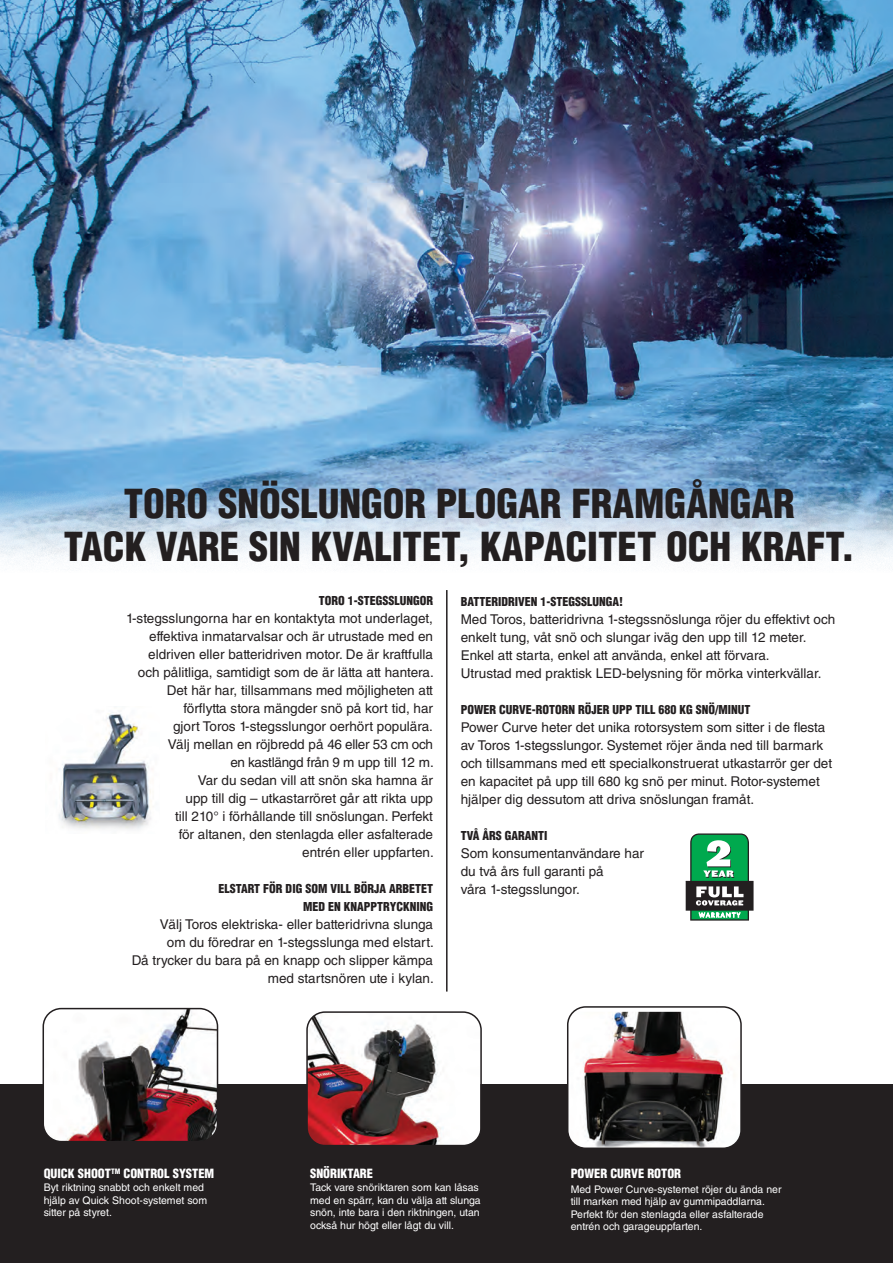
<style>
.page{position:relative;width:893px;height:1263px;background:#fff}
.page>*{position:absolute;margin:0;border:0;box-sizing:border-box;transform-origin:0 0}
.t1{font:900 condensed 39px/43.5px "Helvetica LT Std";color:#231f20;text-align:center}
.t2{font:13.5px/18px "Helvetica LT Std";color:#231f20}
.t3{font:900 condensed 12.45px "Helvetica LT Std";color:#fff}
.t4{font:900 condensed 12px/18px "Helvetica LT Std";color:#231f20;text-align:right}
.t5{font:10.5px/12.5px "Helvetica LT Std";color:#fff}
</style>
<div class="page">
<div style="left:0;top:1084px;width:893px;height:179px;background:#231f20"></div>
<img style="left:0;top:0;width:893px;height:566px">
<img style="left:59px;top:712px;width:93px;height:118px">
<hr style="left:446px;top:590px;width:2px;height:401px;background:#231f20">
<svg style="left:686px;top:833px;width:67px;height:87px"></svg>
<img style="left:309px;top:1014px;width:170px;height:129px">
<div style="left:306px;top:1011px;width:176px;height:135px;border:2px solid #231f20;border-radius:18px"></div>
<img style="left:43px;top:1008px;width:175px;height:131px">
<div style="left:43px;top:1008px;width:175px;height:134px;border:2px solid #231f20;border-radius:18px"></div>
<img style="left:568px;top:1012px;width:171px;height:134px">
<div style="left:567px;top:1006px;width:175px;height:143px;border:2px solid #231f20;border-radius:18px"></div>
<h1 class="t1" style="left:64px;top:482px;width:792px">TORO SNÖSLUNGOR PLOGAR FRAMGÅNGAR<br>TACK VARE SIN KVALITET, KAPACITET OCH KRAFT.</h1>
<p class="t4" style="left:319px;top:592px;width:116px">TORO 1-STEGSSLUNGOR</p>
<p class="t2" style="left:126px;top:609px;width:309px;text-align:right">1-stegsslungorna har en kontaktyta mot underlaget, effektiva inmatarvalsar och är utrustade med en eldriven eller batteridriven motor. De är kraftfulla och pålitliga, samtidigt som de är lätta att hantera.<br>Det här har, tillsammans med möjligheten att förflytta stora mängder snö på kort tid, har<br>gjort Toros 1-stegsslungor oerhört populära.<br>Välj mellan en röjbredd på 46 eller 53 cm och<br>en kastlängd från 9 m upp till 12 m.<br>Var du sedan vill att snön ska hamna är<br>upp till dig – utkastarröret går att rikta upp<br>till 210° i förhållande till snöslungan. Perfekt<br>för altanen, den stenlagda eller asfalterade<br>entrén eller uppfarten.</p>
<p class="t4" style="left:218px;top:880px;width:216px">ELSTART FÖR DIG SOM VILL BÖRJA ARBETET<br>MED EN KNAPPTRYCKNING</p>
<p class="t2" style="left:132px;top:915px;width:304px;text-align:right">Välj Toros elektriska- eller batteridrivna slunga<br>om du föredrar en 1-stegsslunga med elstart.<br>Då trycker du bara på en knapp och slipper kämpa med startsnören ute i kylan.</p>
<p class="t4" style="left:461px;top:592px;width:164px">BATTERIDRIVEN 1-STEGSSLUNGA!</p>
<p class="t2" style="left:461px;top:610px;width:376px">Med Toros, batteridrivna 1-stegssnöslunga röjer du effektivt och enkelt tung, våt snö och slungar iväg den upp till 12 meter.<br>Enkel att starta, enkel att använda, enkel att förvara.<br>Utrustad med praktisk LED-belysning för mörka vinterkvällar.</p>
<p class="t4" style="left:461px;top:700px;width:291px">POWER CURVE-ROTORN RÖJER UPP TILL 680 KG SNÖ/MINUT</p>
<p class="t2" style="left:461px;top:718px;width:373px">Power Curve heter det unika rotorsystem som sitter i de flesta av Toros 1-stegsslungor. Systemet röjer ända ned till barmark och tillsammans med ett specialkonstruerat utkastarrör ger det en kapacitet på upp till 680 kg snö per minut. Rotor-systemet hjälper dig dessutom att driva snöslungan framåt.</p>
<p class="t4" style="left:461px;top:826px;width:88px">TVÅ ÅRS GARANTI</p>
<p class="t2" style="left:461px;top:844px;width:185px">Som konsumentanvändare har du två års full garanti på<br>våra 1-stegsslungor.</p>
<p class="t3" style="left:44px;top:1165px;width:172px">QUICK SHOOT<sup>TM</sup> CONTROL SYSTEM</p>
<p class="t5" style="left:44px;top:1181px;width:165px">Byt riktning snabbt och enkelt med hjälp av Quick Shoot-systemet som sitter på styret.</p>
<p class="t3" style="left:310px;top:1165px;width:64px">SNÖRIKTARE</p>
<p class="t5" style="left:310px;top:1181px;width:172px">Tack vare snöriktaren som kan låsas med en spärr, kan du välja att slunga snön, inte bara i den riktningen, utan också hur högt eller lågt du vill.</p>
<p class="t3" style="left:571px;top:1165px;width:112px">POWER CURVE ROTOR</p>
<p class="t5" style="left:571px;top:1183px;width:212px">Med Power Curve-systemet röjer du ända ner till marken med hjälp av gummipaddlarna.<br>Perfekt för den stenlagda eller asfalterade entrén och garageuppfarten.</p>
</div>
